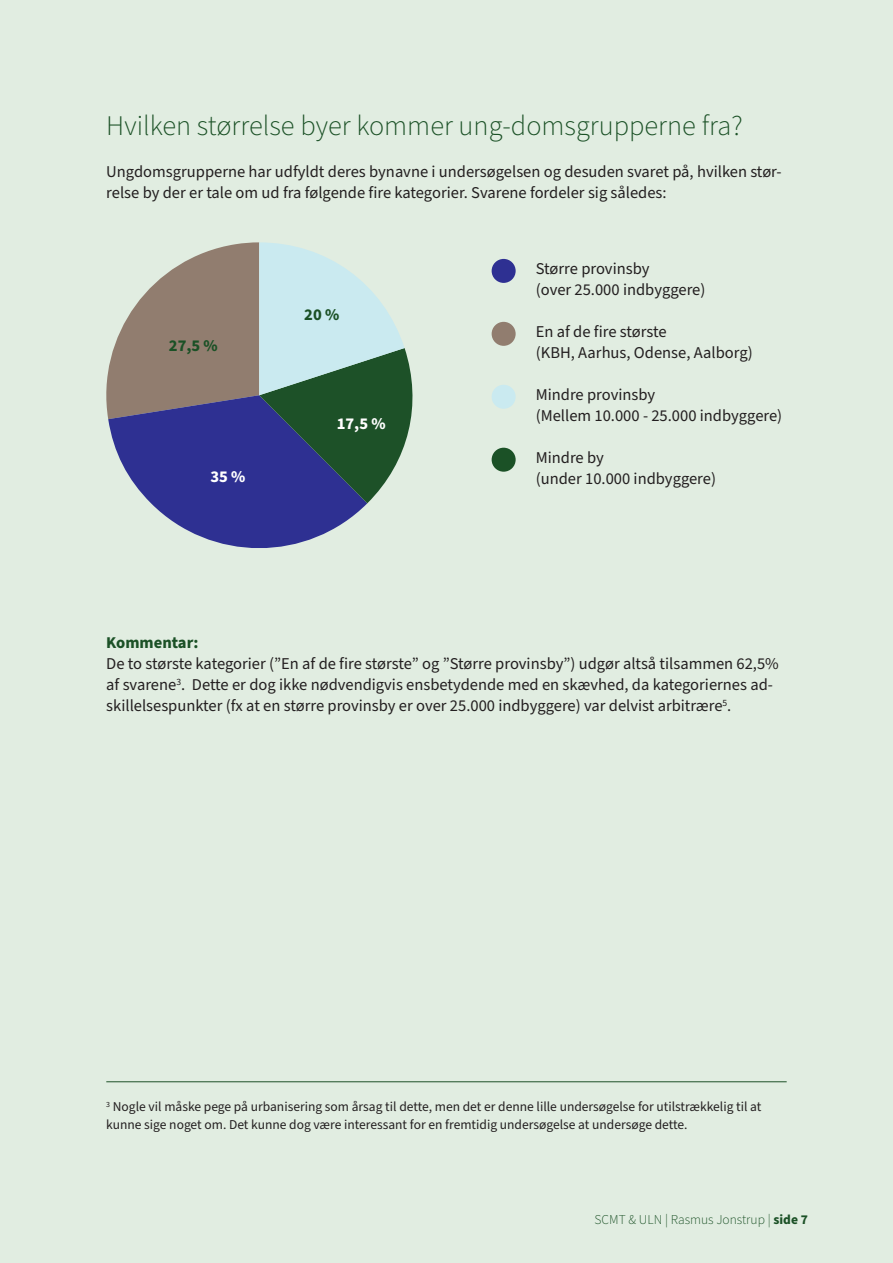
<style>
.page{position:relative;width:893px;height:1263px;background:#e1ede1}
.page>*{position:absolute;margin:0;border:0;box-sizing:border-box;transform-origin:0 0}
.Oversrkift{font:300 28.35px "Source Sans Pro";color:#1b5126}
.Brød_start{font:16.5px/21px "Source Sans Pro";color:#231f20}
.Bold_brød__grøn{font:700 16.5px "Source Sans Pro";color:#1b5126}
.Bold_brød__grøn-2{font:700 16.5px "Source Sans Pro";color:#fff}
.Brød_start-2{font:13.5px/18px "Source Sans Pro";color:#231f20}
.t1{font:300 13.5px "Source Sans Pro";color:#1b5126}
.s1{font-weight:700}
</style>
<div class="page">
<svg style="left:106px;top:242px;width:307px;height:306px"></svg>
<div style="left:492px;top:448px;width:24px;height:24px;background:#1b5126;border-radius:50%"></div>
<div style="left:492px;top:322px;width:24px;height:24px;background:#917d6f;border-radius:50%"></div>
<div style="left:492px;top:259px;width:24px;height:24px;background:#2e3092;border-radius:50%"></div>
<div style="left:492px;top:385px;width:24px;height:24px;background:#caeaf0;border-radius:50%"></div>
<hr style="left:106px;top:1081px;width:681px;height:1px;background:#1d5128">
<p class="Oversrkift" style="left:106px;top:107px;width:638px">Hvilken størrelse byer kommer ung-domsgrupperne fra?</p>
<p class="Brød_start" style="left:106px;top:162px;width:677px">Ungdomsgrupperne har udfyldt deres bynavne i undersøgelsen og desuden svaret på, hvilken stør&shy;relse by der er tale om ud fra følgende fire kategorier. Svarene fordeler sig således:</p>
<p class="Bold_brød__grøn" style="left:169px;top:334px;width:50px">27,5 %</p>
<p class="Bold_brød__grøn-2" style="left:210px;top:465px;width:37px">35 %</p>
<p class="Bold_brød__grøn" style="left:304px;top:304px;width:37px">20 %</p>
<p class="Bold_brød__grøn-2" style="left:337px;top:412px;width:50px">17,5 %</p>
<p class="Brød_start" style="left:536px;top:259px;width:171px">Større provinsby<br>(over 25.000 indbyggere)</p>
<p class="Brød_start" style="left:536px;top:322px;width:219px">En af de fire største<br>(KBH, Aarhus, Odense, Aalborg)</p>
<p class="Brød_start" style="left:536px;top:385px;width:248px">Mindre provinsby<br>(Mellem 10.000 - 25.000 indbyggere)</p>
<p class="Brød_start" style="left:536px;top:448px;width:182px">Mindre by<br>(under 10.000 indbyggere)</p>
<p class="Bold_brød__grøn" style="left:106px;top:632px;width:94px">Kommentar:</p>
<p class="Brød_start" style="left:106px;top:654px;width:674px">De to største kategorier (”En af de fire største” og ”Større provinsby”) udgør altså tilsammen 62,5% af svarene<sup>3</sup>. Dette er dog ikke nødvendigvis ensbetydende med en skævhed, da kategoriernes ad&shy;skillelsespunkter (fx at en større provinsby er over 25.000 indbyggere) var delvist arbitrære<sup>5</sup>.</p>
<p class="Brød_start-2" style="left:106px;top:1098px;width:657px"><sup>3</sup> Nogle vil måske pege på urbanisering som årsag til dette, men det er denne lille undersøgelse for utilstrækkelig til at kunne sige noget om. Det kunne dog være interessant for en fremtidig undersøgelse at undersøge dette.</p>
<p class="t1" style="left:595px;top:1210px;width:215px">SCMT &amp; ULN | Rasmus Jonstrup | <span class="s1">side 7</span></p>
</div>
